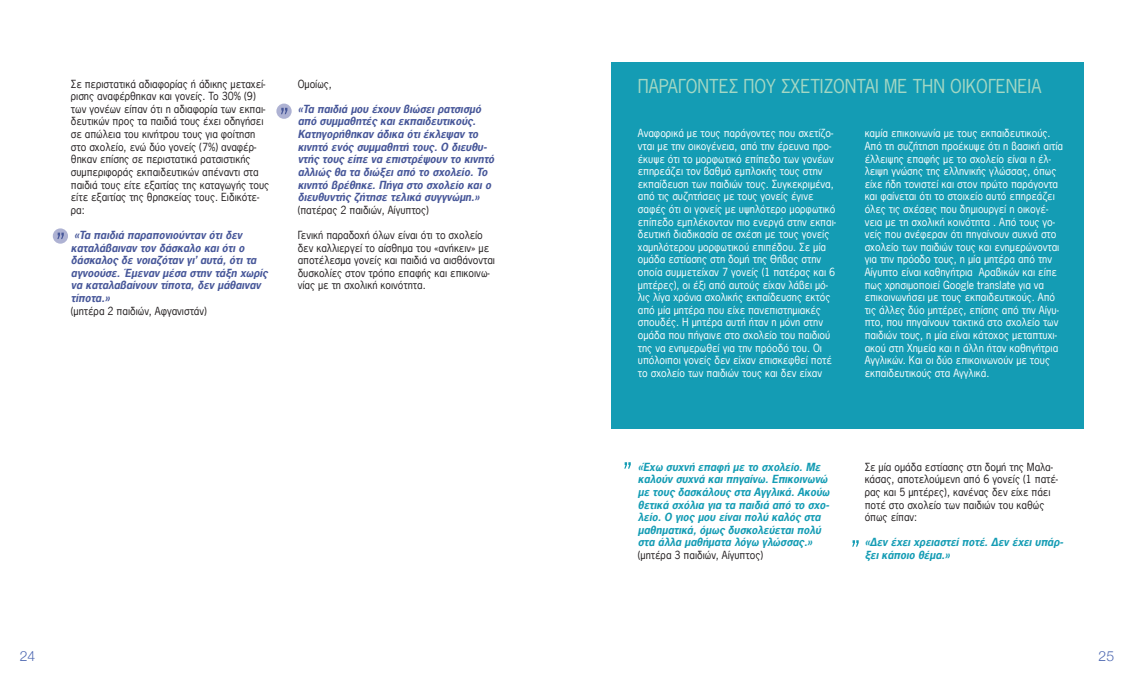
<style>
.page{position:relative;width:1134px;height:681px;background:#fff}
.page>*{position:absolute;margin:0;border:0;box-sizing:border-box;transform-origin:0 0}
.t1{font:18px "News Gothic Greek";color:#a3d7c4}
.t2{font:300 14px "Helvetica Neue";color:#4f69b2}
.t3{font:10.5px/12.6px "News Gothic Greek";color:#fff}
.t4{font:10.5px/12.6px "News Gothic Greek";color:#231f20}
.t5{font:italic 700 10.5px/12.6px "News Gothic Greek";color:#475799}
.t6{font:italic 700 10.5px/12.6px "News Gothic Greek";color:#149cb4}
</style>
<div class="page">
<div style="left:611px;top:62px;width:472px;height:366px;background:#149cb4"></div>
<div style="left:53px;top:228px;width:15px;height:15px;background:#aeb2d3;border-radius:50%"></div>
<svg style="left:57px;top:232px;width:7px;height:7px"></svg>
<svg style="left:624px;top:462px;width:7px;height:6px"></svg>
<svg style="left:852px;top:540px;width:7px;height:6px"></svg>
<svg style="left:276px;top:103px;width:16px;height:16px"></svg>
<svg style="left:281px;top:108px;width:6px;height:6px"></svg>
<p class="t4" style="left:71px;top:77px;width:200px">Σε περιστατικά αδιαφορίας ή άδικης μεταχεί&shy;ρισης αναφέρθηκαν και γονείς. Το 30% (9) των γονέων είπαν ότι η αδιαφορία των εκπαι&shy;δευτικών προς τα παιδιά τους έχει οδηγήσει σε απώλεια του κινήτρου τους για φοίτηση στο σχολείο, ενώ δύο γονείς (7%) αναφέρ&shy;θηκαν επίσης σε περιστατικά ρατσιστικής συμπεριφοράς εκπαιδευτικών απέναντι στα παιδιά τους είτε εξαιτίας της καταγωγής τους είτε εξαιτίας της θρησκείας τους. Ειδικότε&shy;ρα:</p>
<p class="t5" style="left:71px;top:229px;width:201px;text-indent:3px">«Τα παιδιά παραπονιούνταν ότι δεν καταλάβαιναν τον δάσκαλο και ότι ο δάσκαλος δε νοιαζόταν γι’ αυτά, ότι τα αγνοούσε. Έμεναν μέσα στην τάξη χωρίς να καταλαβαίνουν τίποτα, δεν μάθαιναν τίποτα.»</p>
<p class="t4" style="left:71px;top:304px;width:138px">(μητέρα 2 παιδιών, Αφγανιστάν)</p>
<p class="t4" style="left:298px;top:77px;width:36px">Ομοίως,</p>
<p class="t5" style="left:298px;top:103px;width:200px">«Τα παιδιά μου έχουν βιώσει ρατσισμό από συμμαθητές και εκπαιδευτικούς.<br>Κατηγορήθηκαν άδικα ότι έκλεψαν το κινητό ενός συμμαθητή τους. Ο διευθυ&shy;ντής τους είπε να επιστρέψουν το κινητό αλλιώς θα τα διώξει από το σχολείο. Το κινητό βρέθηκε. Πήγα στο σχολείο και ο διευθυντής ζήτησε τελικά συγγνώμη.»</p>
<p class="t4" style="left:298px;top:203px;width:133px">(πατέρας 2 παιδιών, Αίγυπτος)</p>
<p class="t4" style="left:298px;top:228px;width:199px">Γενική παραδοχή όλων είναι ότι το σχολείο δεν καλλιεργεί το αίσθημα του «ανήκειν» με αποτέλεσμα γονείς και παιδιά να αισθάνονται δυσκολίες στον τρόπο επαφής και επικοινω&shy;νίας με τη σχολική κοινότητα.</p>
<h1 class="t1" style="left:638px;top:75px;width:405px">ΠΑΡΆΓΟΝΤΕΣ ΠΟΥ ΣΧΕΤΊΖΟΝΤΑΙ ΜΕ ΤΗΝ ΟΙΚΟΓΈΝΕΙΑ</h1>
<p class="t3" style="left:638px;top:127px;width:200px">Αναφορικά με τους παράγοντες που σχετίζο&shy;νται με την οικογένεια, από την έρευνα προ&shy;έκυψε ότι το μορφωτικό επίπεδο των γονέων επηρεάζει τον βαθμό εμπλοκής τους στην εκπαίδευση των παιδιών τους. Συγκεκριμένα, από τις συζητήσεις με τους γονείς έγινε σαφές ότι οι γονείς με υψηλότερο μορφωτικό επίπεδο εμπλέκονταν πιο ενεργά στην εκπαι&shy;δευτική διαδικασία σε σχέση με τους γονείς χαμηλότερου μορφωτικού επιπέδου. Σε μία ομάδα εστίασης στη δομή της Θήβας στην οποία συμμετείχαν 7 γονείς (1 πατέρας και 6 μητέρες), οι έξι από αυτούς είχαν λάβει μό&shy;λις λίγα χρόνια σχολικής εκπαίδευσης εκτός από μία μητέρα που είχε πανεπιστημιακές σπουδές. Η μητέρα αυτή ήταν η μόνη στην ομάδα που πήγαινε στο σχολείο του παιδιού της να ενημερωθεί για την πρόοδό του. Οι υπόλοιποι γονείς δεν είχαν επισκεφθεί ποτέ το σχολείο των παιδιών τους και δεν είχαν</p>
<p class="t3" style="left:865px;top:127px;width:200px">καμία επικοινωνία με τους εκπαιδευτικούς.<br>Από τη συζήτηση προέκυψε ότι η βασική αιτία έλλειψης επαφής με το σχολείο είναι η έλ&shy;λειψη γνώσης της ελληνικής γλώσσας, όπως είχε ήδη τονιστεί και στον πρώτο παράγοντα και φαίνεται ότι το στοιχείο αυτό επηρεάζει όλες τις σχέσεις που δημιουργεί η οικογέ&shy;νεια με τη σχολική κοινότητα . Από τους γο&shy;νείς που ανέφεραν ότι πηγαίνουν συχνά στο σχολείο των παιδιών τους και ενημερώνονται για την πρόοδο τους, η μία μητέρα από την Αίγυπτο είναι καθηγήτρια Αραβικών και είπε πως χρησιμοποιεί Google translate για να επικοινωνήσει με τους εκπαιδευτικούς. Από τις άλλες δύο μητέρες, επίσης από την Αίγυ&shy;πτο, που πηγαίνουν τακτικά στο σχολείο των παιδιών τους, η μία είναι κάτοχος μεταπτυχι&shy;ακού στη Χημεία και η άλλη ήταν καθηγήτρια Αγγλικών. Και οι δύο επικοινωνούν με τους εκπαιδευτικούς στα Αγγλικά.</p>
<p class="t6" style="left:638px;top:460px;width:195px">«Έχω συχνή επαφή με το σχολείο. Με καλούν συχνά και πηγαίνω. Επικοινωνώ με τους δασκάλους στα Αγγλικά. Ακούω θετικά σχόλια για τα παιδιά από το σχο&shy;λείο. Ο γιος μου είναι πολύ καλός στα μαθηματικά, όμως δυσκολεύεται πολύ στα άλλα μαθήματα λόγω γλώσσας.»</p>
<p class="t4" style="left:638px;top:548px;width:127px">(μητέρα 3 παιδιών, Αίγυπτος)</p>
<p class="t4" style="left:865px;top:460px;width:195px">Σε μία ομάδα εστίασης στη δομή της Μαλα&shy;κάσας, αποτελούμενη από 6 γονείς (1 πατέ&shy;ρας και 5 μητέρες), κανένας δεν είχε πάει ποτέ στο σχολείο των παιδιών του καθώς όπως είπαν:</p>
<p class="t6" style="left:865px;top:536px;width:202px">«Δεν έχει χρειαστεί ποτέ. Δεν έχει υπάρ&shy;ξει κάποιο θέμα.»</p>
<h2 class="t2" style="left:20px;top:644px;width:17px">24</h2>
<h2 class="t2" style="left:1098px;top:644px;width:17px">25</h2>
</div>
